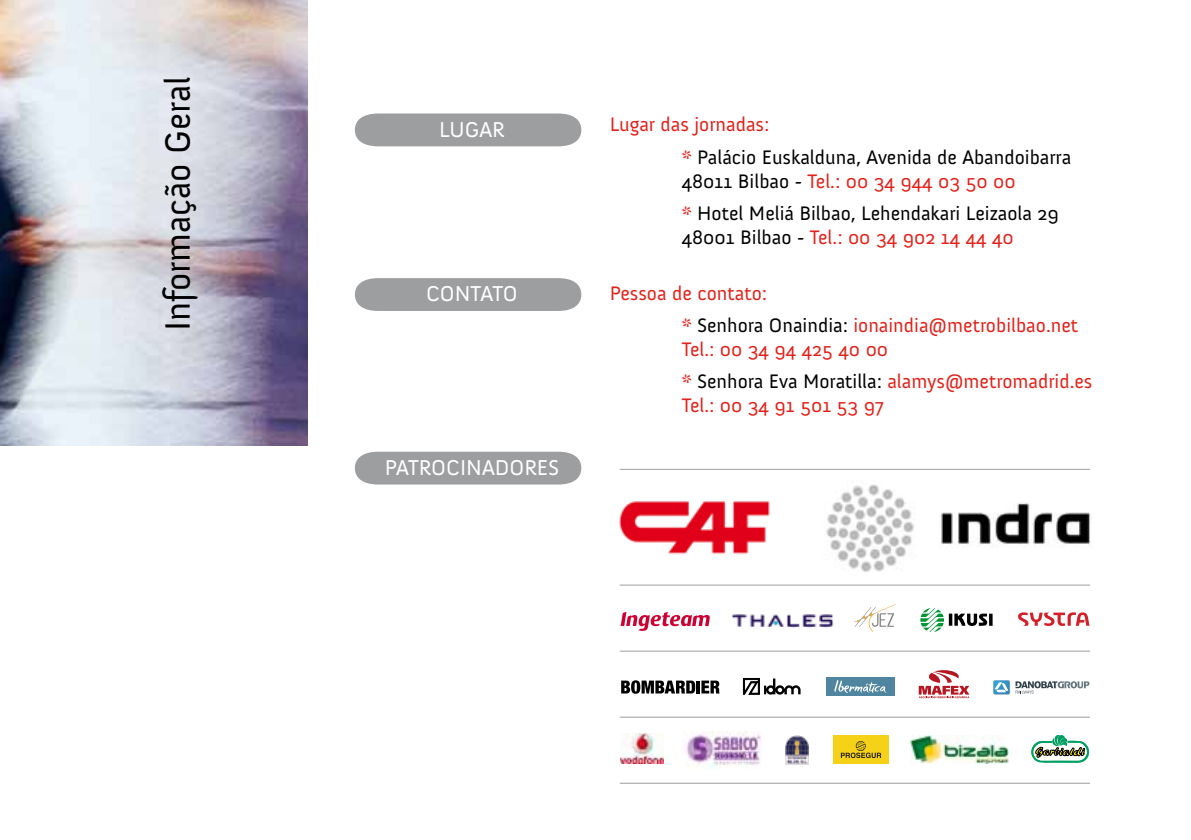
<style>
.page{position:relative;width:1191px;height:840px;background:#fff}
.page>*{position:absolute;margin:0;border:0;box-sizing:border-box;transform-origin:0 0}
.t1{font:36px "Anivers";color:#000}
.t2{font:22px "Anivers";color:#fff}
.t3{font:20px/32px "Anivers";color:#e32119}
.t4{font:20px/32px "Anivers";color:#000}
.s1{color:#e32119}
.s2{color:#000}
</style>
<div class="page">
<svg style="left:1018px;top:612px;width:71px;height:13px"></svg>
<svg style="left:620px;top:611px;width:89px;height:19px"></svg>
<img style="left:731px;top:614px;width:103px;height:14px">
<svg style="left:920px;top:608px;width:24px;height:23px"></svg>
<svg style="left:948px;top:613px;width:4px;height:12px"></svg>
<svg style="left:954px;top:613px;width:38px;height:13px"></svg>
<svg style="left:854px;top:604px;width:42px;height:27px"></svg>
<img style="left:826px;top:484px;width:265px;height:88px">
<img style="left:619px;top:501px;width:151px;height:54px">
<div style="left:826px;top:676px;width:69px;height:19px;background:#4f859e"></div>
<svg style="left:834px;top:679px;width:52px;height:13px"></svg>
<svg style="left:1015px;top:681px;width:74px;height:12px"></svg>
<svg style="left:993px;top:679px;width:17px;height:15px"></svg>
<svg style="left:993px;top:680px;width:16px;height:13px"></svg>
<svg style="left:918px;top:670px;width:51px;height:27px"></svg>
<svg style="left:743px;top:678px;width:57px;height:16px"></svg>
<svg style="left:621px;top:680px;width:74px;height:13px"></svg>
<hr style="left:696px;top:680px;width:4px;height:13px;background:#000">
<svg style="left:701px;top:680px;width:18px;height:13px"></svg>
<hr style="left:620px;top:468px;width:470px;height:1px;background:#9c9e9f">
<hr style="left:620px;top:584px;width:470px;height:1px;background:#9c9e9f">
<hr style="left:620px;top:782px;width:470px;height:1px;background:#9c9e9f">
<hr style="left:620px;top:716px;width:470px;height:1px;background:#9c9e9f">
<hr style="left:620px;top:650px;width:470px;height:1px;background:#9c9e9f">
<div style="left:833px;top:734px;width:55px;height:29px;background:#f5d117"></div>
<svg style="left:841px;top:741px;width:40px;height:16px"></svg>
<svg style="left:1031px;top:735px;width:58px;height:28px"></svg>
<img style="left:910px;top:735px;width:98px;height:28px">
<img style="left:686px;top:731px;width:75px;height:37px">
<img style="left:785px;top:735px;width:23px;height:29px">
<img style="left:620px;top:733px;width:44px;height:30px">
<div style="left:355px;top:113px;width:226px;height:33px;background:#9c9e9f"></div>
<div style="left:355px;top:278px;width:226px;height:33px;background:#9c9e9f"></div>
<img style="left:0;top:0;width:307px;height:445px">
<div style="left:355px;top:451px;width:226px;height:33px;background:#9c9e9f"></div>
<h1 class="t1" style="left:158px;top:331px;width:256px;rotate:-90deg">Informação Geral</h1>
<p class="t2" style="left:439px;top:117px;width:67px">LUGAR</p>
<p class="t2" style="left:426px;top:281px;width:93px">CONTATO</p>
<p class="t2" style="left:385px;top:455px;width:176px">PATROCINADORES</p>
<p class="t4" style="left:681px;top:109px;width:391px;text-indent:-72px"><span class="s1">Lugar das jornadas:<br>*</span> Palácio Euskalduna, Avenida de Abandoibarra</p>
<p class="t4" style="left:681px;top:165px;width:379px">48011 Bilbao - <span class="s1">Tel.: 00 34 944 03 50 00<br>*</span> Hotel Meliá Bilbao, Lehendakari Leizaola 29</p>
<p class="t3" style="left:681px;top:221px;width:333px"><span class="s2">48001 Bilbao -</span> Tel.: 00 34 902 14 44 40</p>
<p class="t3" style="left:681px;top:277px;width:398px;text-indent:-72px">Pessoa de contato:<br>* <span class="s2">Senhora Onaindia:</span> ionaindia@metrobilbao.net</p>
<p class="t3" style="left:681px;top:333px;width:412px">Tel.: 00 34 94 425 40 00<br>* <span class="s2">Senhora Eva Moratilla:</span> alamys@metromadrid.es</p>
<p class="t3" style="left:681px;top:389px;width:204px">Tel.: 00 34 91 501 53 97</p>
</div>
